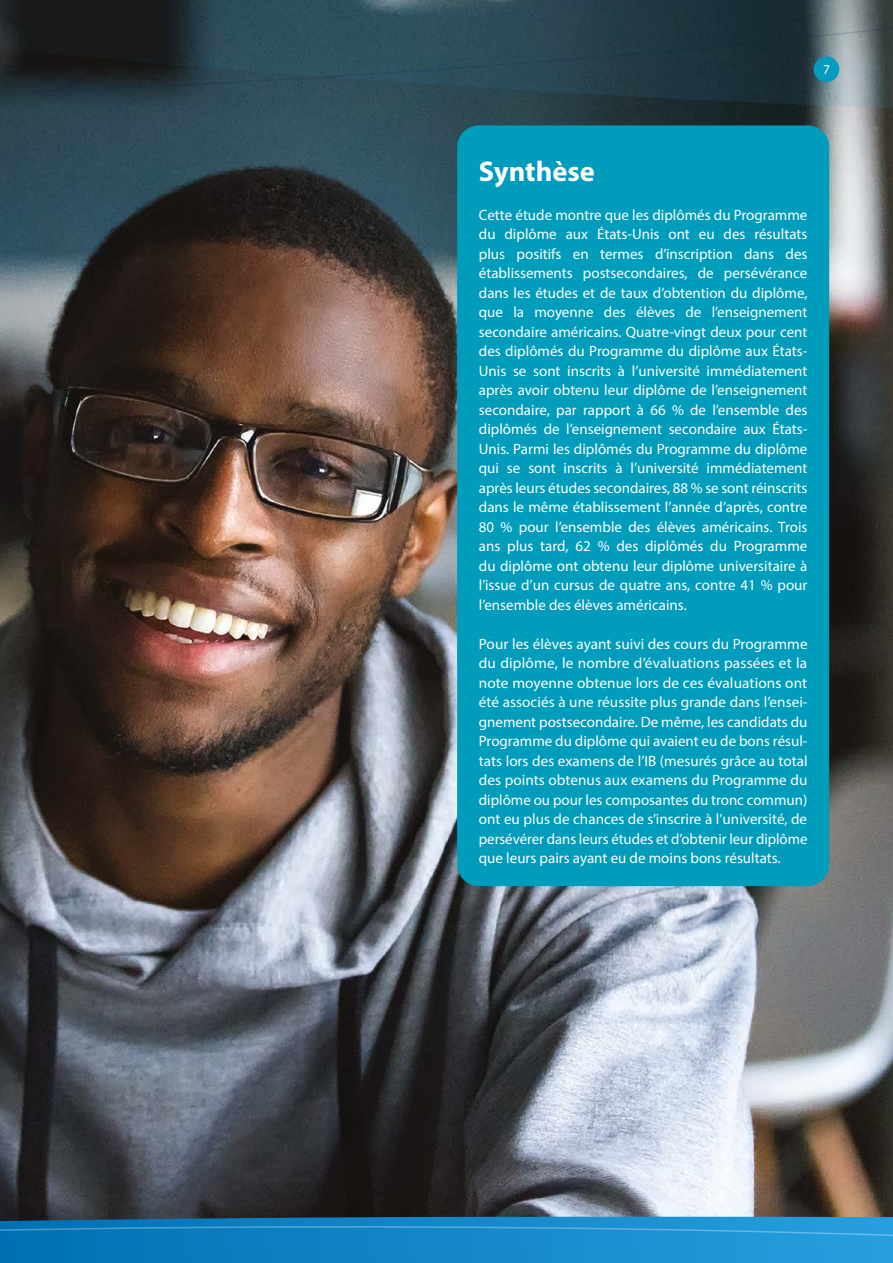
<style>
.page{position:relative;width:893px;height:1263px;background:#fff}
.page>*{position:absolute;margin:0;border:0;box-sizing:border-box;transform-origin:0 0}
.Body_text_-_Subhead{font:700 28.5px "Myriad Pro";color:#fff}
.Body_text_-_Paragrap{font:15px/19.5px "Myriad Pro";color:#fff;text-align:justify}
.Running_head_-_page{font:13.5px "Myriad Pro";color:#fff}
</style>
<div class="page">
<img style="left:0;top:109px;width:893px;height:1108px">
<svg style="left:0;top:0;width:893px;height:109px;background:#2c4149"></svg>
<svg style="left:0;top:26px;width:893px;height:78px;background:#2b424b"></svg>
<svg style="left:0;top:1217px;width:893px;height:46px;background:#1687c7"></svg>
<div style="left:457px;top:125px;width:372px;height:761px;background:#009cbc;border-radius:22px"></div>
<p class="Running_head_-_page" style="left:823px;top:61px;width:8px">7</p>
<p class="Body_text_-_Subhead" style="left:479px;top:153px;width:118px">Synthèse</p>
<p class="Body_text_-_Paragrap" style="left:479px;top:205px;width:330px">Cette étude montre que les diplômés du Programme du diplôme aux États-Unis ont eu des résultats plus positifs en termes d’inscription dans des établissements postsecondaires, de persévérance dans les études et de taux d’obtention du diplôme, que la moyenne des élèves de l’enseignement secondaire américains. Quatre-vingt deux pour cent des diplômés du Programme du diplôme aux États-Unis se sont inscrits à l’université immédiatement après avoir obtenu leur diplôme de l’enseignement secondaire, par rapport à 66 % de l’ensemble des diplômés de l’enseignement secondaire aux États-Unis. Parmi les diplômés du Programme du diplôme qui se sont inscrits à l’université immédiatement après leurs études secondaires, 88 % se sont réinscrits dans le même établissement l’année d’après, contre 80 % pour l’ensemble des élèves américains. Trois ans plus tard, 62 % des diplômés du Programme du diplôme ont obtenu leur diplôme universitaire à l’issue d’un cursus de quatre ans, contre 41 % pour l’ensemble des élèves américains.</p>
<p class="Body_text_-_Paragrap" style="left:479px;top:634px;width:330px">Pour les élèves ayant suivi des cours du Programme du diplôme, le nombre d’évaluations passées et la note moyenne obtenue lors de ces évaluations ont été associés à une réussite plus grande dans l’ensei&shy;gnement postsecondaire. De même, les candidats du Programme du diplôme qui avaient eu de bons résul&shy;tats lors des examens de l’IB (mesurés grâce au total des points obtenus aux examens du Programme du diplôme ou pour les composantes du tronc commun) ont eu plus de chances de s’inscrire à l’université, de persévérer dans leurs études et d’obtenir leur diplôme que leurs pairs ayant eu de moins bons résultats.</p>
</div>
